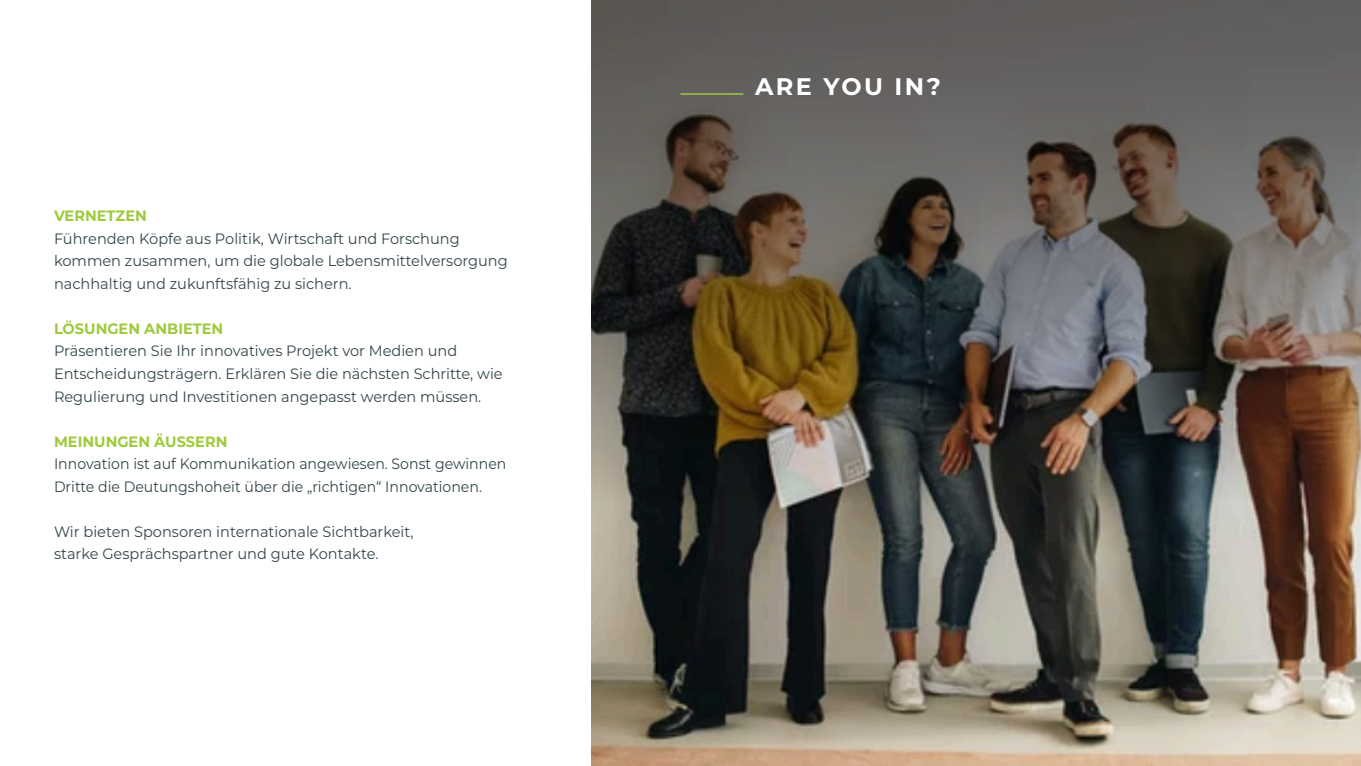
<style>
.page{position:relative;width:1361px;height:766px;background:#fff}
.page>*{position:absolute;margin:0;border:0;box-sizing:border-box;transform-origin:0 0}
.t1{font:700 24px "Montserrat";letter-spacing:.1em;color:#fff}
.t2{font:15px/22.5px "Montserrat";color:#34454b}
.t3{font:15px/22.5px "Montserrat";color:#34454b;scale:.94 1}
.t4{font:700 15px "Montserrat";color:#9dcb3b}
</style>
<div class="page">
<img style="left:591px;top:503px;width:770px;height:262px">
<img style="left:591px;top:0;width:770px;height:503px">
<hr style="left:680px;top:93px;width:63px;height:2px;background:#9dcb3b">
<p class="t4" style="left:54px;top:205px;width:94px">VERNETZEN</p>
<p class="t2" style="left:54px;top:227px;width:455px">Führenden Köpfe aus Politik, Wirtschaft und Forschung kommen zusammen, um die globale Lebensmittelversorgung nachhaltig und zukunftsfähig zu sichern.</p>
<p class="t4" style="left:54px;top:318px;width:171px">LÖSUNGEN ANBIETEN</p>
<p class="t2" style="left:54px;top:339px;width:450px">Präsentieren Sie Ihr innovatives Projekt vor Medien und<br>Entscheidungsträgern. Erklären Sie die nächsten Schritte, wie<br>Regulierung und Investitionen angepasst werden müssen.</p>
<p class="t4" style="left:54px;top:430px;width:175px">MEINUNGEN ÄUSSERN</p>
<p class="t3" style="left:54px;top:452px;width:483px">Innovation ist auf Kommunikation angewiesen. Sonst gewinnen<br>Dritte die Deutungshoheit über die „richtigen“ Innovationen.</p>
<p class="t2" style="left:54px;top:519px;width:361px">Wir bieten Sponsoren internationale Sichtbarkeit, starke Gesprächspartner und gute Kontakte.</p>
<h1 class="t1" style="left:755px;top:69px;width:187px">ARE YOU IN?</h1>
</div>
